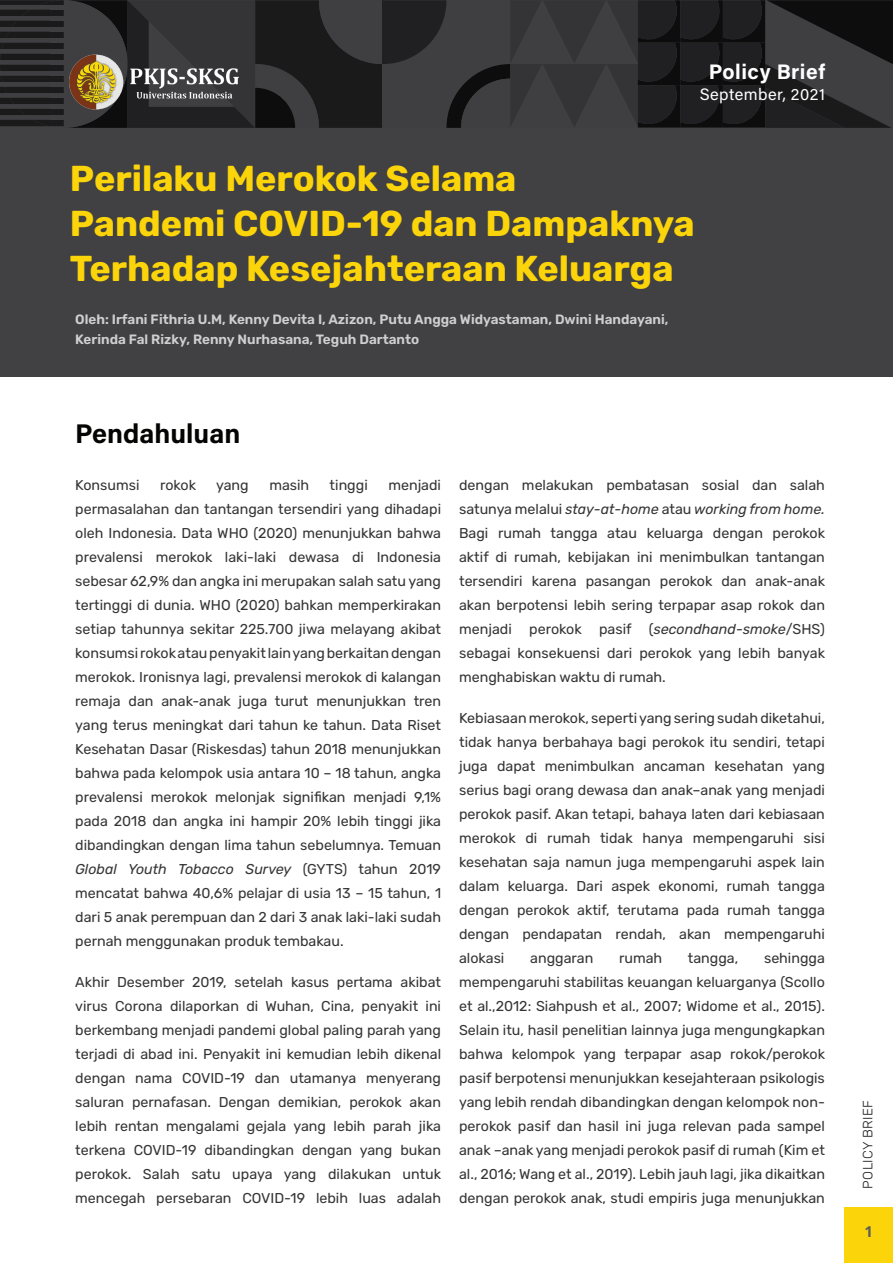
<style>
.page{position:relative;width:893px;height:1263px;background:#fff}
.page>*{position:absolute;margin:0;border:0;box-sizing:border-box;transform-origin:0 0}
.t1{font:700 36px/45px "Rubik";color:#fbd40a}
.t2{font:27px "Acumin Variable Concept";letter-spacing:.045em;color:#040503}
.t3{font:21px "Acumin Variable Concept";letter-spacing:.085em;color:#fff}
.t4{font:16.5px "Acumin Variable Concept";letter-spacing:.05em;color:#fff}
.t5{font:700 15px "Open Sans";color:#5c5c5c}
.t6{font:14.25px/24px "Rubik";color:#363536;text-align:justify}
.t7{font:600 13.5px/20.2px "Rubik";color:#fff}
.t8{font:300 13.5px "Rubik";letter-spacing:.025em;color:#1d1e1c}
.s1{font-style:italic}
</style>
<div class="page">
<div style="left:0;top:0;width:893px;height:376px;background:#414042"></div>
<svg style="left:0;top:0;width:893px;height:128px"></svg>
<img style="left:54px;top:41px;width:208px;height:79px">
<div style="left:844px;top:1208px;width:49px;height:55px;background:#fbd40a"></div>
<h3 class="t3" style="left:709px;top:58px;width:117px">Policy Brief</h3>
<p class="t4" style="left:700px;top:82px;width:126px">September, 2021</p>
<h1 class="t1" style="left:70px;top:157px;width:626px">Perilaku Merokok Selama<br>Pandemi COVID-19 dan Dampaknya<br>Terhadap Kesejahteraan Keluarga</h1>
<p class="t7" style="left:75px;top:310px;width:595px">Oleh: Irfani Fithria U.M, Kenny Devita I, Azizon, Putu Angga Widyastaman, Dwini Handayani,<br>Kerinda Fal Rizky, Renny Nurhasana, Teguh Dartanto</p>
<h2 class="t2" style="left:75px;top:415px;width:166px">Pendahuluan</h2>
<p class="t6" style="left:75px;top:473px;width:66px">Konsumsi</p>
<p class="t6" style="left:160px;top:473px;width:37px">rokok</p>
<p class="t6" style="left:216px;top:473px;width:34px">yang</p>
<p class="t6" style="left:269px;top:473px;width:41px">masih</p>
<p class="t6" style="left:330px;top:473px;width:40px">tinggi</p>
<p class="t6" style="left:75px;top:473px;width:367px;text-indent:313px">menjadi permasalahan dan tantangan tersendiri yang dihadapi oleh Indonesia. Data WHO (2020) menunjukkan bahwa prevalensi merokok laki-laki dewasa di Indonesia sebesar 62,9% dan angka ini merupakan salah satu yang tertinggi di dunia. WHO (2020) bahkan memperkirakan setiap tahunnya sekitar 225.700 jiwa melayang akibat konsumsi rokok atau penyakit lain yang berkaitan dengan merokok. Ironisnya lagi, prevalensi merokok di kalangan remaja dan anak-anak juga turut menunjukkan tren yang terus meningkat dari tahun ke tahun. Data Riset Kesehatan Dasar (Riskesdas) tahun 2018 menunjukkan bahwa pada kelompok usia antara 10 – 18 tahun, angka prevalensi merokok melonjak signifikan menjadi 9,1% pada 2018 dan angka ini hampir 20% lebih tinggi jika dibandingkan dengan lima tahun sebelumnya. Temuan <span class="s1">Global Youth Tobacco Survey</span> (GYTS) tahun 2019 mencatat bahwa 40,6% pelajar di usia 13 – 15 tahun, 1 dari 5 anak perempuan dan 2 dari 3 anak laki-laki sudah pernah menggunakan produk tembakau.</p>
<p class="t6" style="left:75px;top:970px;width:367px">Akhir Desember 2019, setelah kasus pertama akibat virus Corona dilaporkan di Wuhan, Cina, penyakit ini berkembang menjadi pandemi global paling parah yang terjadi di abad ini. Penyakit ini kemudian lebih dikenal dengan nama COVID-19 dan utamanya menyerang saluran pernafasan. Dengan demikian, perokok akan lebih rentan mengalami gejala yang lebih parah jika terkena COVID-19 dibandingkan dengan yang bukan perokok. Salah satu upaya yang dilakukan untuk mencegah persebaran COVID-19 lebih luas adalah</p>
<p class="t6" style="left:459px;top:473px;width:367px">dengan melakukan pembatasan sosial dan salah satunya melalui <span class="s1">stay-at-home</span> atau <span class="s1">working from home.<br></span>Bagi rumah tangga atau keluarga dengan perokok aktif di rumah, kebijakan ini menimbulkan tantangan tersendiri karena pasangan perokok dan anak-anak akan berpotensi lebih sering terpapar asap rokok dan menjadi perokok pasif (<span class="s1">secondhand-smoke</span>/SHS) sebagai konsekuensi dari perokok yang lebih banyak menghabiskan waktu di rumah.</p>
<p class="t6" style="left:459px;top:706px;width:367px">Kebiasaan merokok, seperti yang sering sudah diketahui, tidak hanya berbahaya bagi perokok itu sendiri, tetapi juga dapat menimbulkan ancaman kesehatan yang serius bagi orang dewasa dan anak–anak yang menjadi perokok pasif. Akan tetapi, bahaya laten dari kebiasaan merokok di rumah tidak hanya mempengaruhi sisi kesehatan saja namun juga mempengaruhi aspek lain dalam keluarga. Dari aspek ekonomi, rumah tangga dengan perokok aktif, terutama pada rumah tangga dengan pendapatan rendah, akan mempengaruhi alokasi</p>
<p class="t6" style="left:459px;top:946px;width:367px;text-indent:305px">sehingga mempengaruhi stabilitas keuangan keluarganya (Scollo et al.,2012: Siahpush et al., 2007; Widome et al., 2015).<br>Selain itu, hasil penelitian lainnya juga mengungkapkan bahwa kelompok yang terpapar asap rokok/perokok pasif berpotensi menunjukkan kesejahteraan psikologis yang lebih rendah dibandingkan dengan kelompok non&shy;perokok pasif dan hasil ini juga relevan pada sampel anak –anak yang menjadi perokok pasif di rumah (Kim et al., 2016; Wang et al., 2019). Lebih jauh lagi, jika dikaitkan dengan perokok anak, studi empiris juga menunjukkan</p>
<p class="t6" style="left:530px;top:946px;width:65px">anggaran</p>
<p class="t6" style="left:619px;top:946px;width:45px">rumah</p>
<p class="t6" style="left:688px;top:946px;width:52px">tangga,</p>
<p class="t8" style="left:860px;top:1188px;width:90px;rotate:-90deg">POLICY BRIEF</p>
<p class="t5" style="left:864px;top:1221px;width:10px">1</p>
</div>
